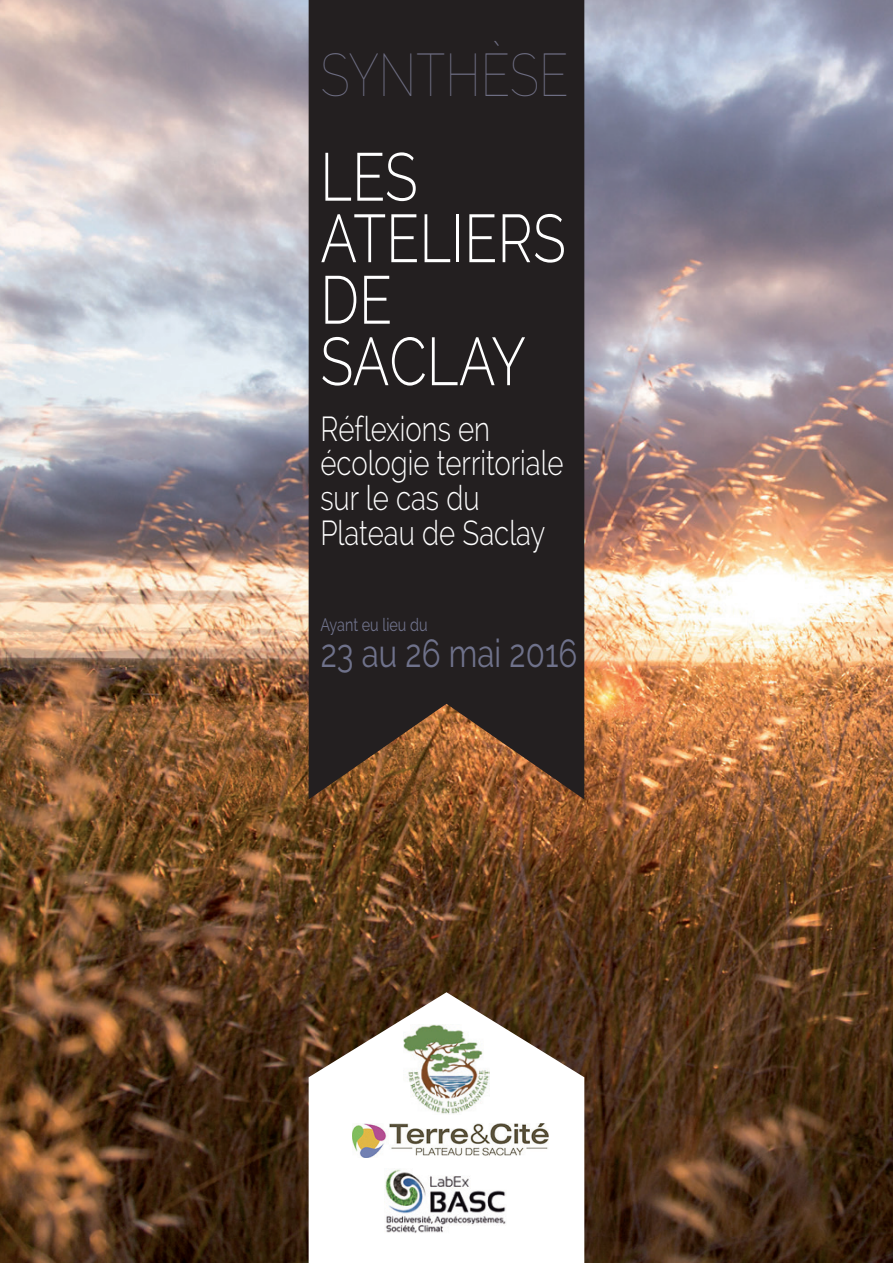
<style>
.page{position:relative;width:893px;height:1263px;background:#fff}
.page>*{position:absolute;margin:0;border:0;box-sizing:border-box;transform-origin:0 0}
.t1{font:300 67.5px/61.5px "Raleway";color:#fff;scale:.8 1}
.t2{font:100 60px "Raleway";color:#6e6e83;scale:.8 1}
.t3{font:39px "Raleway";color:#6f728b;scale:.8 1}
.t4{font:300 34.5px/34.5px "Raleway";color:#fff;scale:.8 1}
.t5{font:18px "Raleway";color:#6f728b;scale:.8 1}
</style>
<div class="page">
<img style="left:0;top:0;width:893px;height:1263px">
<svg style="left:309px;top:992px;width:275px;height:271px"></svg>
<div style="left:309px;top:0;width:275px;height:799px;background:#231f20"></div>
<img style="left:404px;top:1025px;width:85px;height:89px">
<img style="left:384px;top:1168px;width:122px;height:65px">
<img style="left:352px;top:1124px;width:197px;height:34px">
<h2 class="t2" style="left:320px;top:40px;width:312px">SYNThèSE</h2>
<h1 class="t1" style="left:320px;top:146px;width:308px">Les<br>Ateliers de saclay</h1>
<p class="t4" style="left:320px;top:411px;width:306px">Réflexions en écologie territoriale sur le cas du<br>Plateau de Saclay</p>
<p class="t5" style="left:320px;top:614px;width:136px">Ayant eu lieu du</p>
<p class="t3" style="left:320px;top:630px;width:323px">23 au 26 mai 2016</p>
</div>
